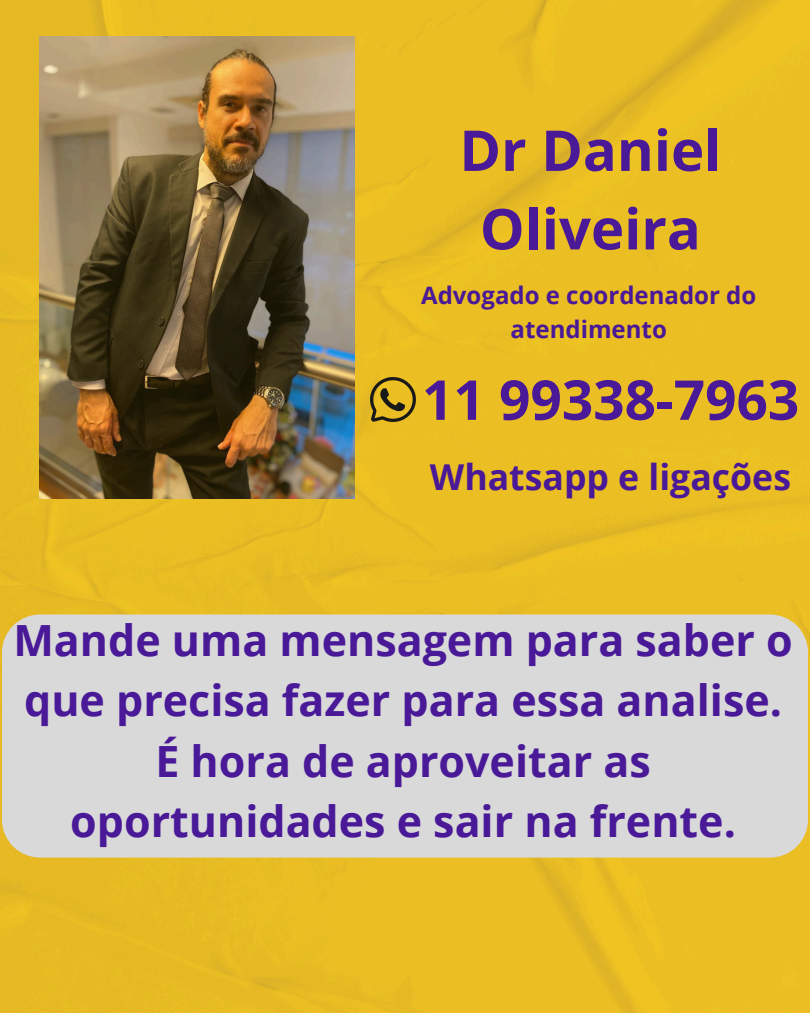
<style>
.page{position:relative;width:810px;height:1013px;background:#fff}
.page>*{position:absolute;margin:0;border:0;box-sizing:border-box;transform-origin:0 0}
.t1{font:700 56.3px/78.5px "Open Sans";color:#491998;text-align:center}
.t2{font:700 55px "Open Sans";color:#491998}
.t3{font:700 43px/60.1px "Open Sans";color:#491998;text-align:center}
.t4{font:700 35.6px "Open Sans";color:#491998}
.t5{font:700 24px/33.6px "Open Sans";color:#491998;text-align:center}
</style>
<div class="page">
<div style="left:0;top:0;width:810px;height:1012px;background:#ebbe23"></div>
<img style="left:40px;top:37px;width:315px;height:461px">
<img style="left:371px;top:378px;width:44px;height:43px">
<div style="left:2px;top:614px;width:806px;height:243px;background:#d9d9d9"></div>
<p class="t1" style="left:459px;top:110px;width:263px">Dr Daniel<br>Oliveira</p>
<h1 class="t5" style="left:421px;top:278px;width:337px">Advogado e coordenador do atendimento</h1>
<p class="t2" style="left:422px;top:361px;width:379px">11 99338-7963</p>
<p class="t4" style="left:430px;top:452px;width:363px">Whatsapp e ligações</p>
<h1 class="t3" style="left:13px;top:609px;width:781px">Mande uma mensagem para saber o que precisa fazer para essa analise.<br>É hora de aproveitar as oportunidades e sair na frente.</h1>
</div>
